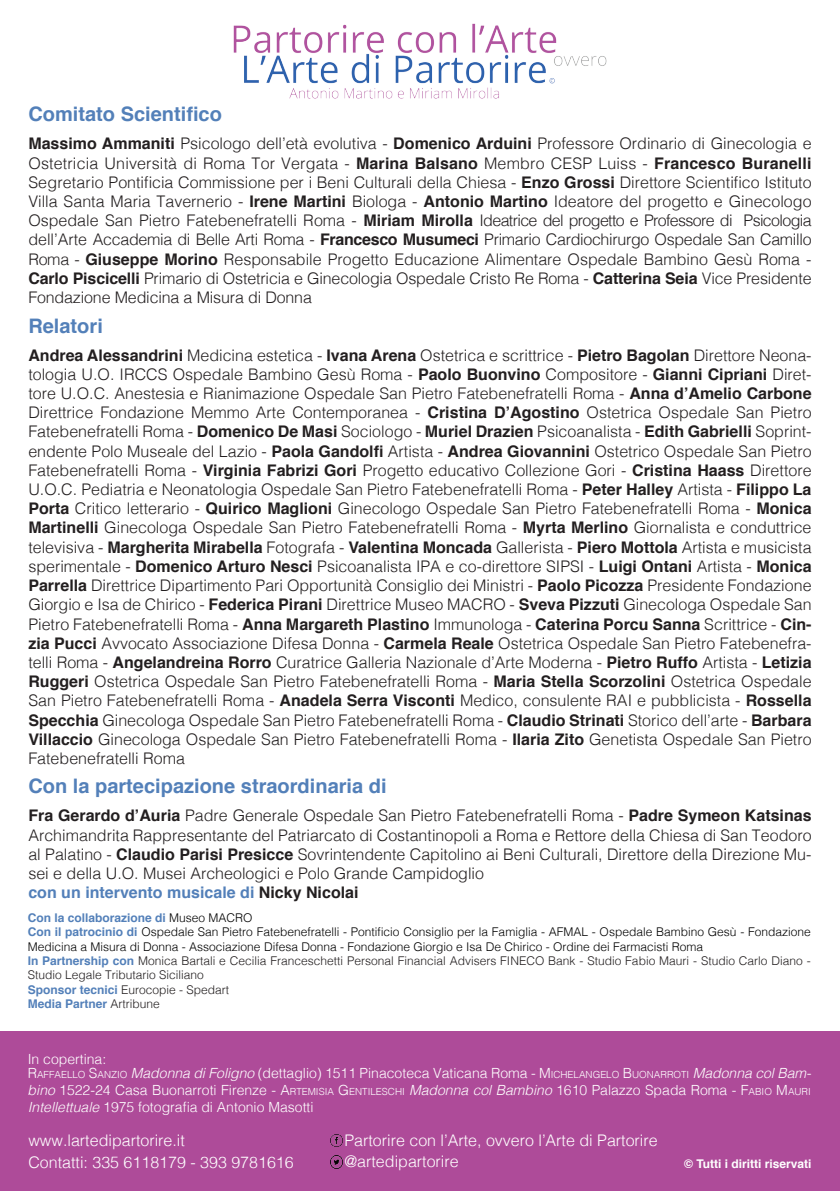
<style>
.page{position:relative;width:840px;height:1191px;background:#fff}
.page>*{position:absolute;margin:0;border:0;box-sizing:border-box;transform-origin:0 0}
.t1{font:700 20px "Helvetica";color:#5380b9}
.t2{font:300 16px/19.2px "Helvetica";color:#231f20;text-align:justify}
.t3{font:300 16px/22px "Helvetica";color:#fff}
.t4{font:300 14px/14px "Helvetica";color:#fff}
.t5{font:300 12px/14.4px "Helvetica";color:#000}
.t6{font:700 12px "Helvetica";color:#fff}
.s1{font-weight:700}
.s2{font-weight:700;color:#5380b9}
.s3{color:#231f20}
.s4{font-style:inherit}
.s5{font-size:9.8px}
.s6{font-style:italic}
</style>
<div class="page">
<div style="left:0;top:1031px;width:839px;height:160px;background:#ae4b99"></div>
<svg style="left:330px;top:1134px;width:12px;height:12px"></svg>
<svg style="left:330px;top:1156px;width:12px;height:12px"></svg>
<img style="left:233px;top:23px;width:374px;height:76px">
<p class="t1" style="left:28px;top:98px;width:195px">Comitato Scientifico</p>
<p class="t2" style="left:28px;top:133px;width:784px"><span class="s1">Massimo Ammaniti</span> Psicologo dell’età evolutiva - <span class="s1">Domenico Arduini</span> Professore Ordinario di Ginecologia e Ostetricia Università di Roma Tor Vergata - <span class="s1">Marina Balsano</span> Membro CESP Luiss - <span class="s1">Francesco Buranelli </span>Segretario Pontificia Commissione per i Beni Culturali della Chiesa - <span class="s1">Enzo Grossi</span> Direttore Scientifico Istituto Villa Santa Maria Tavernerio - <span class="s1">Irene Martini</span> Biologa - <span class="s1">Antonio Martino</span> Ideatore del progetto e Ginecologo Ospedale San Pietro Fatebenefratelli Roma - <span class="s1">Miriam Mirolla</span> Ideatrice del progetto e Professore di Psicologia dell’Arte Accademia di Belle Arti Roma - <span class="s1">Francesco Musumeci</span> Primario Cardiochirurgo Ospedale San Camillo Roma - <span class="s1">Giuseppe Morino</span> Responsabile Progetto Educazione Alimentare Ospedale Bambino Gesù Roma - <span class="s1">Carlo Piscicelli</span> Primario di Ostetricia e Ginecologia Ospedale Cristo Re Roma - <span class="s1">Catterina Seia</span> Vice Presidente Fondazione Medicina a Misura di Donna</p>
<p class="t1" style="left:28px;top:309px;width:76px">Relatori</p>
<p class="t2" style="left:28px;top:344px;width:784px"><span class="s1">Andrea Alessandrini</span> Medicina estetica - <span class="s1">Ivana Arena</span> Ostetrica e scrittrice - <span class="s1">Pietro Bagolan</span> Direttore Neona&shy;tologia U.O. IRCCS Ospedale Bambino Gesù Roma - <span class="s1">Paolo Buonvino</span> Compositore - <span class="s1">Gianni Cipriani</span> Diret&shy;tore U.O.C. Anestesia e Rianimazione Ospedale San Pietro Fatebenefratelli Roma - <span class="s1">Anna d’Amelio Carbone </span>Direttrice Fondazione Memmo Arte Contemporanea - <span class="s1">Cristina D’Agostino</span> Ostetrica Ospedale San Pietro Fatebenefratelli Roma - <span class="s1">Domenico De Masi</span> Sociologo - <span class="s1">Muriel Drazien</span> Psicoanalista - <span class="s1">Edith Gabrielli</span> Soprint&shy;endente Polo Museale del Lazio - <span class="s1">Paola Gandolfi</span> Artista - <span class="s1">Andrea Giovannini</span> Ostetrico Ospedale San Pietro Fatebenefratelli Roma - <span class="s1">Virginia Fabrizi Gori</span> Progetto educativo Collezione Gori - <span class="s1">Cristina Haass</span> Direttore U.O.C. Pediatria e Neonatologia Ospedale San Pietro Fatebenefratelli Roma - <span class="s1">Peter Halley</span> Artista - <span class="s1">Filippo La Porta</span> Critico letterario - <span class="s1">Quirico Maglioni</span> Ginecologo Ospedale San Pietro Fatebenefratelli Roma - <span class="s1">Monica Martinelli</span> Ginecologa Ospedale San Pietro Fatebenefratelli Roma - <span class="s1">Myrta Merlino</span> Giornalista e conduttrice televisiva - <span class="s1">Margherita Mirabella</span> Fotografa - <span class="s1">Valentina Moncada</span> Gallerista - <span class="s1">Piero Mottola</span> Artista e musicista sperimentale - <span class="s1">Domenico Arturo Nesci</span> Psicoanalista IPA e co-direttore SIPSI - <span class="s1">Luigi Ontani</span> Artista - <span class="s1">Monica Parrella</span> Direttrice Dipartimento Pari Opportunità Consiglio dei Ministri - <span class="s1">Paolo Picozza</span> Presidente Fondazione Giorgio e Isa de Chirico - <span class="s1">Federica Pirani</span> Direttrice Museo MACRO - <span class="s1">Sveva Pizzuti</span> Ginecologa Ospedale San Pietro Fatebenefratelli Roma - <span class="s1">Anna Margareth Plastino</span> Immunologa - <span class="s1">Caterina Porcu Sanna</span> Scrittrice - <span class="s1">Cin&shy;zia Pucci</span> Avvocato Associazione Difesa Donna - <span class="s1">Carmela Reale</span> Ostetrica Ospedale San Pietro Fatebenefra&shy;telli Roma - <span class="s1">Angelandreina Rorro</span> Curatrice Galleria Nazionale d’Arte Moderna - <span class="s1">Pietro Ruffo</span> Artista - <span class="s1">Letizia Ruggeri</span> Ostetrica Ospedale San Pietro Fatebenefratelli Roma - <span class="s1">Maria Stella Scorzolini</span> Ostetrica Ospedale San Pietro Fatebenefratelli Roma - <span class="s1">Anadela Serra Visconti</span> Medico, consulente RAI e pubblicista - <span class="s1">Rossella Specchia</span> Ginecologa Ospedale San Pietro Fatebenefratelli Roma - <span class="s1">Claudio Strinati</span> Storico dell’arte - <span class="s1">Barbara Villaccio</span> Ginecologa Ospedale San Pietro Fatebenefratelli Roma - <span class="s1">Ilaria Zito</span> Genetista Ospedale San Pietro Fatebenefratelli Roma</p>
<p class="t1" style="left:28px;top:770px;width:359px">Con la partecipazione straordinaria di</p>
<p class="t2" style="left:28px;top:805px;width:784px;text-align:left"><span class="s1">Fra Gerardo d’Auria</span> Padre Generale Ospedale San Pietro Fatebenefratelli Roma - <span class="s1">Padre Symeon Katsinas </span>Archimandrita Rappresentante del Patriarcato di Costantinopoli a Roma e Rettore della Chiesa di San Teodoro al Palatino - <span class="s1">Claudio Parisi Presicce</span> Sovrintendente Capitolino ai Beni Culturali, Direttore della Direzione Mu&shy;sei e della U.O. Musei Archeologici e Polo Grande Campidoglio<br><span class="s2">con un intervento musicale di</span> <span class="s1">Nicky Nicolai</span></p>
<p class="t5" style="left:28px;top:909px;width:784px"><span class="s2">Con la collaborazione di</span> Museo MACRO<br><span class="s2">Con il patrocinio di</span> Ospedale San Pietro Fatebenefratelli - Pontificio Consiglio per la Famiglia - AFMAL - Ospedale Bambino Gesù - Fondazione Medicina a Misura di Donna - Associazione Difesa Donna - Fondazione Giorgio e Isa De Chirico - Ordine dei Farmacisti Roma<br><span class="s2">In Partnership con</span> <span class="s3">Monica Bartali e Cecilia Franceschetti Personal Financial Advisers FINECO Bank - Studio Fabio Mauri - Studio Carlo Diano - Studio Legale Tributario Siciliano<br></span><span class="s2">Sponsor tecnici</span> <span class="s3">Eurocopie - Spedart<br></span><span class="s2">Media Partner</span> <span class="s3">Artribune</span></p>
<p class="t4" style="left:28px;top:1051px;width:784px">In copertina:<br><span class="s4">R</span><span class="s5">AFFAELLO</span> <span class="s4">S</span><span class="s5">ANZIO</span> <span class="s6">Madonna di Foligno</span> (dettaglio) 1511 Pinacoteca Vaticana Roma - <span class="s4">M</span><span class="s5">ICHELANGELO</span> <span class="s4">B</span><span class="s5">UONARROTI</span> <span class="s6">Madonna col Bam-</span></p>
<p class="t4" style="left:28px;top:1080px;width:784px;line-height:16.8px"><span class="s6">bino</span> 1522-24 Casa Buonarroti Firenze - <span class="s4">A</span><span class="s5">RTEM ISIA</span> <span class="s4">G</span> <span class="s5">ENTILESCHI</span> <span class="s6">Madonna col Bambino</span> 1610 Palazzo Spada Roma - <span class="s4">F</span><span class="s5">ABIO</span> <span class="s4">M</span><span class="s5">AURI<br></span><span class="s6">Intellettuale</span> 1975 fotografia di Antonio Masotti</p>
<p class="t3" style="left:28px;top:1128px;width:267px">www.lartedipartorire.it<br>Contatti: 335 6118179 - 393 9781616</p>
<p class="t3" style="left:344px;top:1128px;width:314px;line-height:21px">Partorire con l’Arte, ovvero l’Arte di Partorire @artedipartorire</p>
<p class="t6" style="left:683px;top:1154px;width:129px">© Tutti i diritti riservati</p>
</div>
